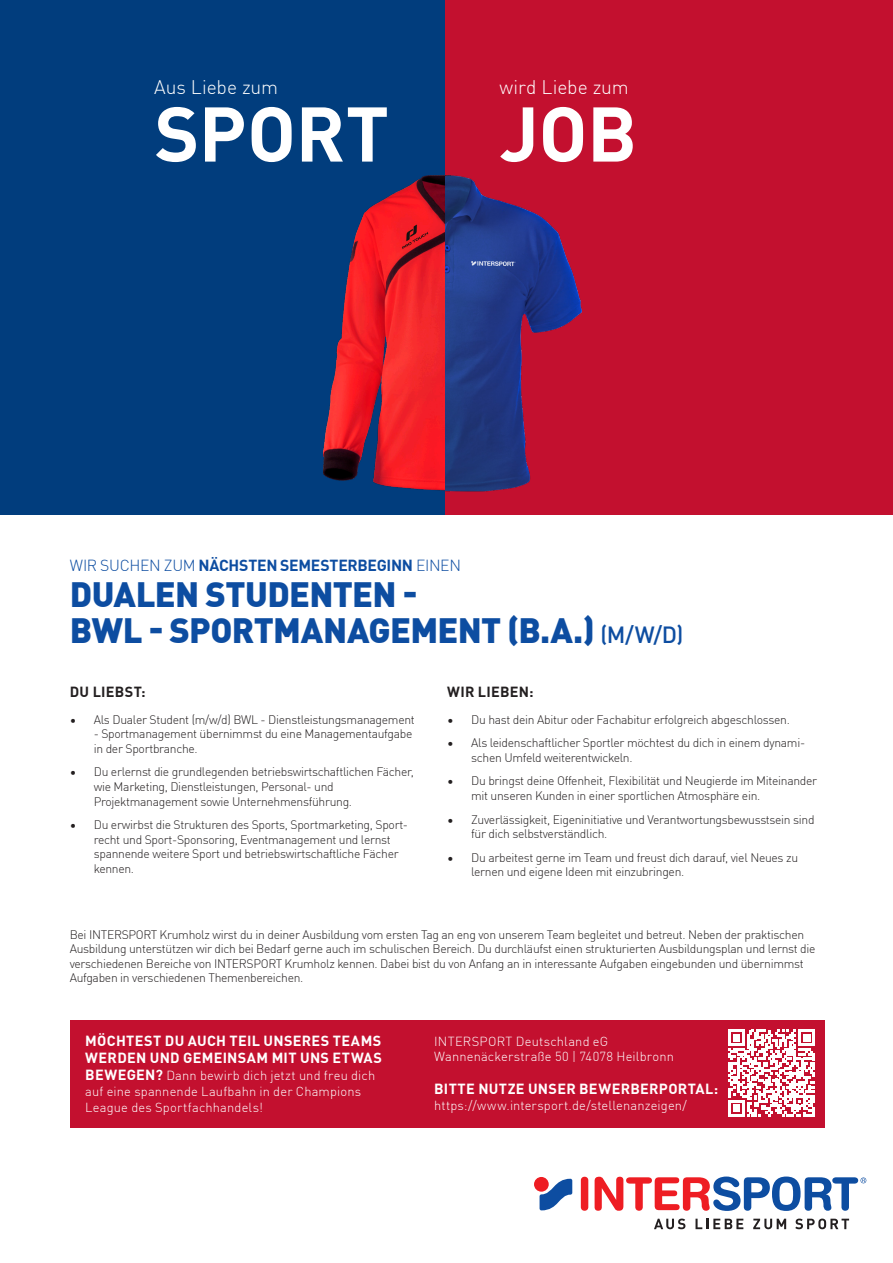
<style>
.page{position:relative;width:893px;height:1263px;background:#fff}
.page>*{position:absolute;margin:0;border:0;box-sizing:border-box;transform-origin:0 0}
.t1{font:700 76.05px "FFDIN Profor IIC";letter-spacing:-.005em;color:#fff}
.t2{font:900 34.5px/36px "FFDIN Profor IIC";letter-spacing:-.02em;color:#0d4da1}
.t3{font:300 19.2px "FFDIN Profor IIC";letter-spacing:-.005em;color:#fff}
.t4{font:700 15.75px "FFDIN Profor IIC";letter-spacing:-.02em;color:#0d4da1}
.t5{font:700 14.4px/17.2px "FFDIN Profor IIC";letter-spacing:.02em;color:#fff}
.t6{font:700 14.4px "FFDIN Profor IIC";letter-spacing:.02em;color:#231f20}
.t7{font:300 12.9px/15.8px "FFDIN Profor IIC";letter-spacing:.015em;color:#fff}
.t8{font:300 12.15px/14.5px "FFDIN Profor IIC";letter-spacing:-.025em;color:#231f20}
.s1{font-weight:300}
.s2{font-weight:500;font-size:22.95px}
.s3{font-weight:700;font-size:14.4px}
</style>
<div class="page">
<div style="left:70px;top:1020px;width:754px;height:108px;background:#c3102f"></div>
<svg style="left:728px;top:1030px;width:87px;height:86px"></svg>
<div style="left:0;top:0;width:463px;height:514px;background:#013d7d"></div>
<div style="left:446px;top:0;width:447px;height:514px;background:#c3102f"></div>
<img style="left:323px;top:175px;width:127px;height:318px">
<img style="left:446px;top:175px;width:135px;height:316px">
<div style="left:581px;top:1177px;width:7px;height:34px;background:#ee1d23;border-radius:4px"></div>
<svg style="left:595px;top:1176px;width:271px;height:35px"></svg>
<div style="left:534px;top:1177px;width:15px;height:15px;background:#ee1d23;border-radius:50%"></div>
<svg style="left:540px;top:1179px;width:32px;height:31px"></svg>
<svg style="left:654px;top:1218px;width:31px;height:11px"></svg>
<svg style="left:695px;top:1219px;width:48px;height:10px"></svg>
<svg style="left:753px;top:1219px;width:33px;height:10px"></svg>
<svg style="left:795px;top:1218px;width:54px;height:11px"></svg>
<p class="t3" style="left:154px;top:72px;width:125px">Aus Liebe zum</p>
<p class="t3" style="left:500px;top:72px;width:131px">wird Liebe zum</p>
<p class="t1" style="left:500px;top:75px;width:139px">JOB</p>
<p class="t1" style="left:155px;top:75px;width:236px">SPORT</p>
<p class="t4" style="left:70px;top:553px;width:393px"><span class="s1">WIR SUCHEN ZUM</span> NÄCHSTEN SEMESTERBEGINN <span class="s1">EINEN</span></p>
<p class="t2" style="left:70px;top:574px;width:615px">DUALEN STUDENTEN -<br>BWL - SPORTMANAGEMENT (B.A.) <span class="s2">(M/W/D)</span></p>
<p class="t6" style="left:70px;top:680px;width:77px">DU LIEBST:</p>
<p class="t8" style="left:70px;top:711px;width:347px">• Als Dualer Student (m/w/d) BWL - Dienstleistungsmanagement</p>
<p class="t8" style="left:94px;top:726px;width:320px">- Sportmanagement übernimmst du eine Managementaufgabe in der Sportbranche.</p>
<p class="t8" style="left:94px;top:764px;width:322px;text-indent:-24px">• Du erlernst die grundlegenden betriebswirtschaftlichen Fächer, wie Marketing, Dienstleistungen, Personal- und<br>Projektmanagement sowie Unternehmensführung.</p>
<p class="t8" style="left:94px;top:817px;width:316px;text-indent:-24px">• Du erwirbst die Strukturen des Sports, Sportmarketing, Sport&shy;recht und Sport-Sponsoring, Eventmanagement und lernst spannende weitere Sport und betriebswirtschaftliche Fächer kennen.</p>
<p class="t6" style="left:447px;top:680px;width:88px">WIR LIEBEN:</p>
<p class="t8" style="left:447px;top:711px;width:344px">• Du hast dein Abitur oder Fachabitur erfolgreich abgeschlossen.</p>
<p class="t8" style="left:471px;top:735px;width:335px;text-indent:-24px">• Als leidenschaftlicher Sportler möchtest du dich in einem dynami&shy;schen Umfeld weiterentwickeln.</p>
<p class="t8" style="left:471px;top:773px;width:348px;text-indent:-24px">• Du bringst deine Offenheit, Flexibilität und Neugierde im Miteinander mit unseren Kunden in einer sportlichen Atmosphäre ein.</p>
<p class="t8" style="left:471px;top:811px;width:345px;text-indent:-24px">• Zuverlässigkeit, Eigeninitiative und Verantwortungsbewusstsein sind für dich selbstverständlich.</p>
<p class="t8" style="left:471px;top:849px;width:328px;text-indent:-24px">• Du arbeitest gerne im Team und freust dich darauf, viel Neues zu lernen und eigene Ideen mit einzubringen.</p>
<p class="t8" style="left:70px;top:926px;width:747px">Bei INTERSPORT Krumholz wirst du in deiner Ausbildung vom ersten Tag an eng von unserem Team begleitet und betreut. Neben der praktischen Ausbildung unterstützen wir dich bei Bedarf gerne auch im schulischen Bereich. Du durchläufst einen strukturierten Ausbildungsplan und lernst die verschiedenen Bereiche von INTERSPORT Krumholz kennen. Dabei bist du von Anfang an in interessante Aufgaben eingebunden und übernimmst Aufgaben in verschiedenen Themenbereichen.</p>
<p class="t5" style="left:85px;top:1031px;width:298px">MÖCHTEST DU AUCH TEIL UNSERES TEAMS<br>WERDEN UND GEMEINSAM MIT UNS ETWAS</p>
<p class="t7" style="left:85px;top:1067px;width:291px"><span class="s3">BEWEGEN?</span> Dann bewirb dich jetzt und freu dich auf eine spannende Laufbahn in der Champions<br>League des Sportfachhandels!</p>
<p class="t7" style="left:434px;top:1032px;width:176px">INTERSPORT Deutschland eG</p>
<p class="t7" style="left:434px;top:1048px;width:241px">Wannenäckerstraße 50 | 74078 Heilbronn</p>
<p class="t5" style="left:434px;top:1080px;width:285px">BITTE NUTZE UNSER BEWERBERPORTAL:</p>
<p class="t7" style="left:434px;top:1097px;width:254px">https://www.intersport.de/stellenanzeigen/</p>
</div>
